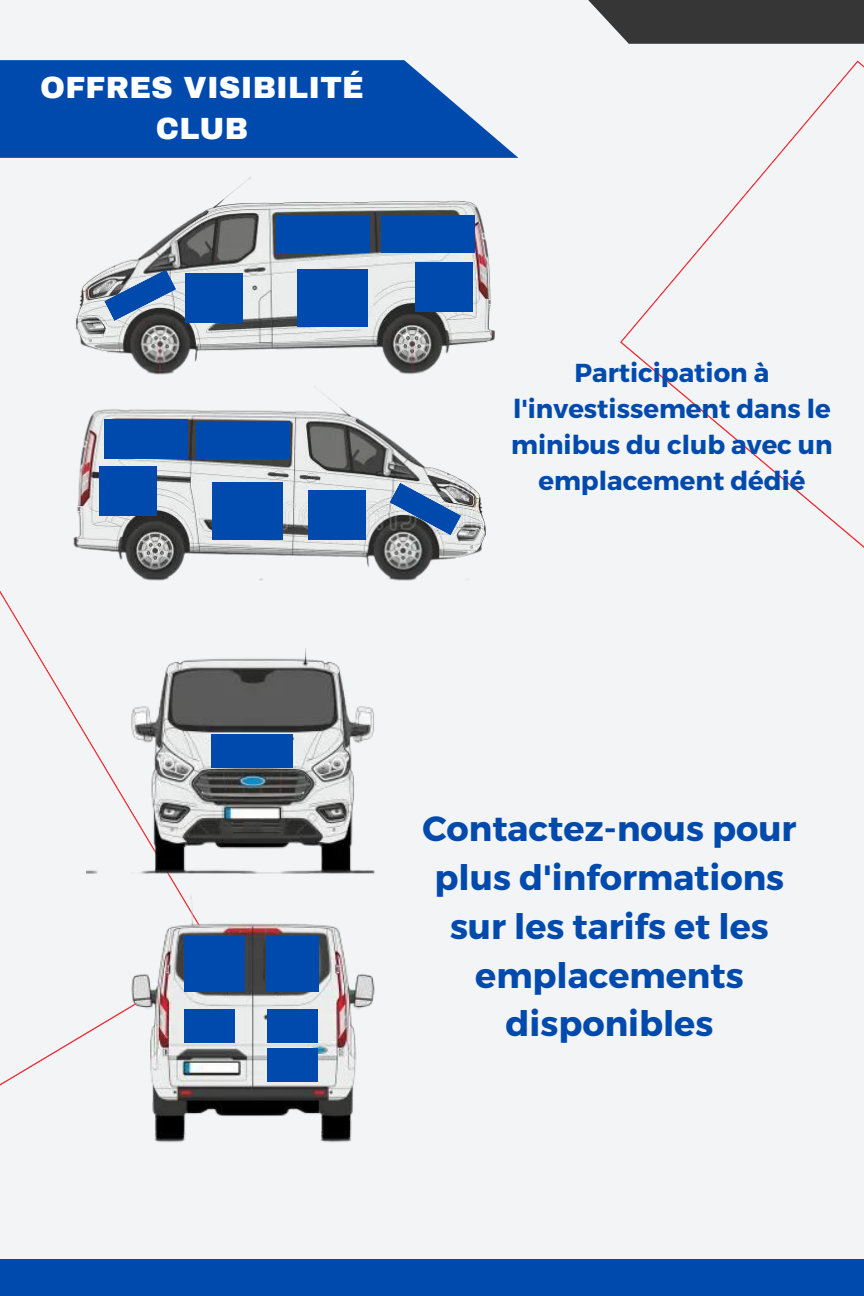
<style>
.page{position:relative;width:864px;height:1296px;background:#f2f4f5}
.page>*{position:absolute;margin:0;border:0;box-sizing:border-box;transform-origin:0 0}
.t1{font:700 35px/48.8px "Montserrat";color:#004aad;text-align:center}
.t2{font:900 30px/41.2px "Archivo";letter-spacing:.01em;color:#fff;text-align:center}
.t3{font:700 26px/36px "Montserrat";color:#004aad;text-align:center}
</style>
<div class="page">
<div style="left:0;top:60px;width:518px;height:98px;background:#004aad"></div>
<svg style="left:620px;top:60px;width:244px;height:488px"></svg>
<div style="left:0;top:1259px;width:864px;height:37px;background:#004aad"></div>
<svg style="left:588px;top:0;width:276px;height:44px;fill:#363636"></svg>
<img style="left:75px;top:177px;width:420px;height:198px">
<img style="left:73px;top:386px;width:413px;height:195px">
<div style="left:212px;top:483px;width:71px;height:57px;background:#004aad"></div>
<div style="left:308px;top:491px;width:58px;height:49px;background:#004aad"></div>
<div style="left:100px;top:466px;width:57px;height:49px;background:#004aad"></div>
<div style="left:185px;top:274px;width:57px;height:49px;background:#004aad"></div>
<div style="left:297px;top:270px;width:71px;height:57px;background:#004aad"></div>
<div style="left:415px;top:262px;width:57px;height:50px;background:#004aad"></div>
<svg style="left:389px;top:483px;width:72px;height:52px"></svg>
<svg style="left:104px;top:269px;width:72px;height:52px"></svg>
<div style="left:105px;top:420px;width:83px;height:39px;background:#004aad"></div>
<div style="left:197px;top:421px;width:93px;height:38px;background:#004aad"></div>
<div style="left:276px;top:215px;width:93px;height:38px;background:#004aad"></div>
<div style="left:381px;top:215px;width:93px;height:38px;background:#004aad"></div>
<img style="left:86px;top:648px;width:289px;height:495px">
<div style="left:267px;top:1010px;width:51px;height:33px;background:#004aad"></div>
<div style="left:184px;top:1010px;width:51px;height:33px;background:#004aad"></div>
<div style="left:267px;top:1049px;width:51px;height:33px;background:#004aad"></div>
<div style="left:211px;top:734px;width:81px;height:33px;background:#004aad"></div>
<div style="left:184px;top:936px;width:61px;height:56px;background:#004aad"></div>
<div style="left:266px;top:936px;width:52px;height:56px;background:#004aad"></div>
<p class="t2" style="left:40px;top:67px;width:325px">OFFRES VISIBILITÉ<br>CLUB</p>
<p class="t3" style="left:511px;top:354px;width:323px">Participation à l'investissement dans le minibus du club avec un emplacement dédié</p>
<p class="t1" style="left:422px;top:803px;width:376px">Contactez-nous pour plus d'informations sur les tarifs et les emplacements disponibles</p>
</div>
